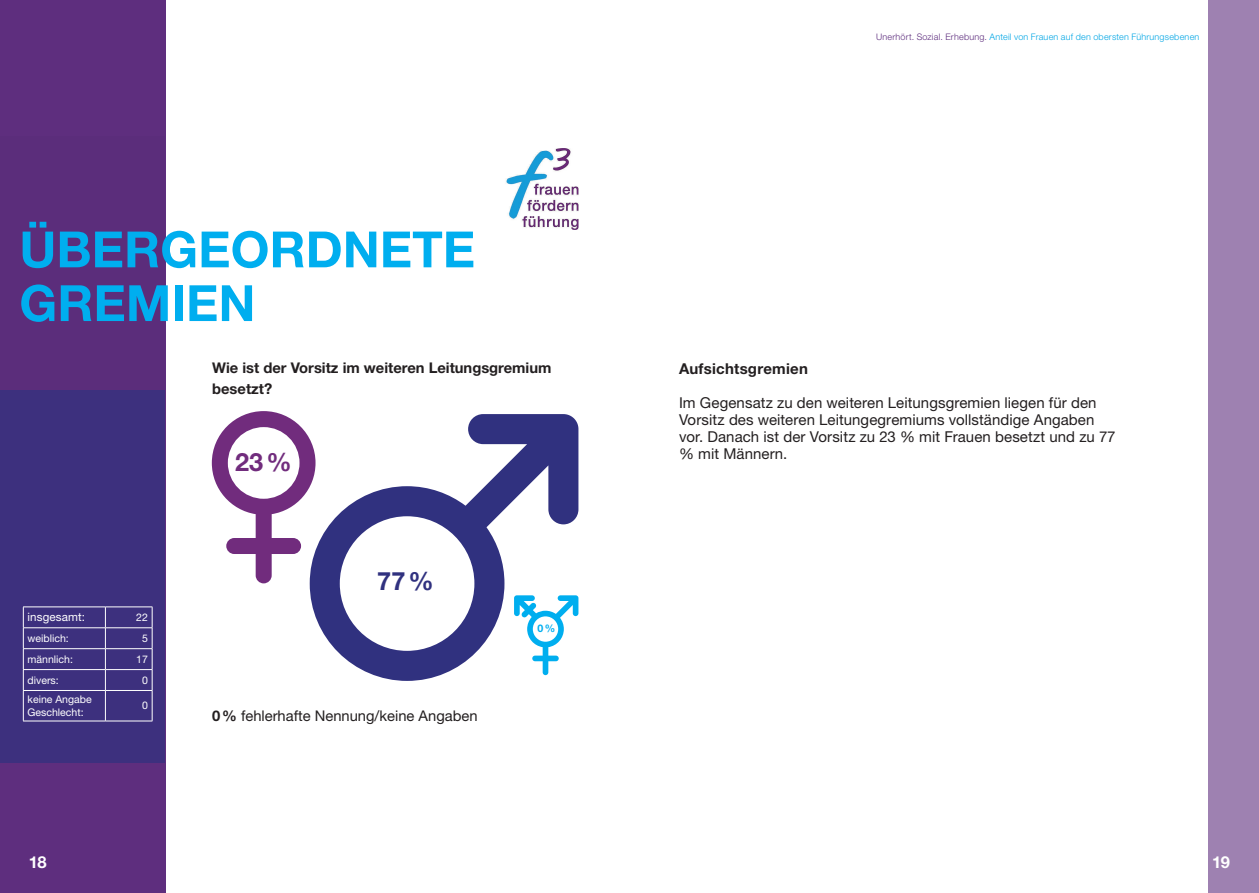
<style>
.page{position:relative;width:1259px;height:893px;background:#fff}
.page>*{position:absolute;margin:0;border:0;box-sizing:border-box;transform-origin:0 0}
.t1{font:700 49.95px/53.7px "Helvetica Neue LT Std";color:#00aeef}
.t2{font:700 25.2px "Helvetica Neue LT Std";color:#30317f}
.t3{font:700 25.2px "Helvetica Neue LT Std";color:#712c7d}
.t4{font:700 16.5px "Helvetica Neue LT Std";color:#fff}
.t5{font:15px/17px "Helvetica Neue LT Std";letter-spacing:.005em;color:#231f20}
.t6{font:700 15px "Helvetica Neue LT Std";letter-spacing:.015em;color:#231f20}
.t7{font:700 14.7px/21px "Helvetica Neue LT Std";color:#231f20}
.t8{font:14.7px "Helvetica Neue LT Std";color:#231f20}
.t9{font:11.55px "Helvetica Neue LT Std";letter-spacing:.01em;color:#fff}
.t10{font:10.5px/12.6px "Helvetica Neue LT Std";color:#fff}
.t11{font:700 10.5px "Helvetica Neue LT Std";color:#00aeef}
.t12{font:300 9px "Helvetica Neue LT Std";letter-spacing:.025em;color:#00a6e5}
.s1{font-weight:700}
.s2{color:#5e2e7e}
</style>
<div class="page">
<div style="left:1208px;top:0;width:51px;height:893px;background:#9e81b1"></div>
<div style="left:0;top:0;width:166px;height:893px;background:#5e2e7e"></div>
<div style="left:0;top:390px;width:165px;height:373px;background:#3d307e"></div>
<img style="left:506px;top:149px;width:72px;height:80px">
<hr style="left:23px;top:607px;width:82px;height:1px;background:#fff">
<hr style="left:105px;top:607px;width:47px;height:1px;background:#fff">
<hr style="left:23px;top:627px;width:82px;height:1px;background:#fff">
<hr style="left:105px;top:627px;width:47px;height:1px;background:#fff">
<hr style="left:23px;top:648px;width:82px;height:1px;background:#fff">
<hr style="left:105px;top:648px;width:47px;height:1px;background:#fff">
<hr style="left:23px;top:669px;width:82px;height:1px;background:#fff">
<svg style="left:23px;top:607px;width:1px;height:83px"></svg>
<hr style="left:105px;top:669px;width:47px;height:1px;background:#fff">
<svg style="left:105px;top:607px;width:1px;height:83px"></svg>
<svg style="left:152px;top:607px;width:1px;height:83px"></svg>
<hr style="left:23px;top:690px;width:82px;height:1px;background:#fff">
<hr style="left:23px;top:691px;width:1px;height:30px;background:#fff">
<hr style="left:105px;top:690px;width:47px;height:1px;background:#fff">
<hr style="left:105px;top:691px;width:1px;height:30px;background:#fff">
<hr style="left:152px;top:691px;width:1px;height:30px;background:#fff">
<hr style="left:23px;top:721px;width:82px;height:1px;background:#fff">
<hr style="left:105px;top:721px;width:47px;height:1px;background:#fff">
<svg style="left:212px;top:411px;width:98px;height:172px"></svg>
<svg style="left:310px;top:414px;width:268px;height:267px"></svg>
<h1 class="t1" style="left:19px;top:222px;width:457px">ÜBERGEORDNETE<br>GREMIEN</h1>
<p class="t7" style="left:212px;top:356px;width:341px">Wie ist der Vorsitz im weiteren Leitungsgremium besetzt?</p>
<p class="t9" style="left:28px;top:610px;width:59px">insgesamt:</p>
<p class="t10" style="left:136px;top:611px;width:13px">22</p>
<p class="t10" style="left:28px;top:632px;width:43px">weiblich:</p>
<p class="t10" style="left:142px;top:632px;width:7px">5</p>
<p class="t10" style="left:28px;top:653px;width:47px">männlich:</p>
<p class="t10" style="left:136px;top:653px;width:13px">17</p>
<p class="t10" style="left:28px;top:674px;width:33px">divers:</p>
<p class="t10" style="left:142px;top:674px;width:7px">0</p>
<p class="t10" style="left:28px;top:693px;width:66px">keine Angabe<br>Geschlecht:</p>
<p class="t10" style="left:142px;top:699px;width:7px">0</p>
<h2 class="t3" style="left:235px;top:446px;width:58px">23%</h2>
<h2 class="t2" style="left:377px;top:565px;width:58px">77%</h2>
<p class="t8" style="left:212px;top:707px;width:267px"><span class="s1">0%</span> fehlerhafte Nennung/keine Angaben</p>
<p class="t11" style="left:537px;top:622px;width:19px">0%</p>
<p class="t12" style="left:876px;top:32px;width:325px"><span class="s2">Unerhört. Sozial. Erhebung.</span> Anteil von Frauen auf den obersten Führungsebenen</p>
<p class="t6" style="left:679px;top:360px;width:130px">Aufsichtsgremien</p>
<p class="t5" style="left:679px;top:394px;width:438px">Im Gegensatz zu den weiteren Leitungsgremien liegen für den Vorsitz des weiteren Leitungegremiums vollständige Angaben vor. Danach ist der Vorsitz zu 23 % mit Frauen besetzt und zu 77 % mit Männern.</p>
<p class="t4" style="left:29px;top:851px;width:19px">18</p>
<p class="t4" style="left:1212px;top:851px;width:19px">19</p>
</div>
